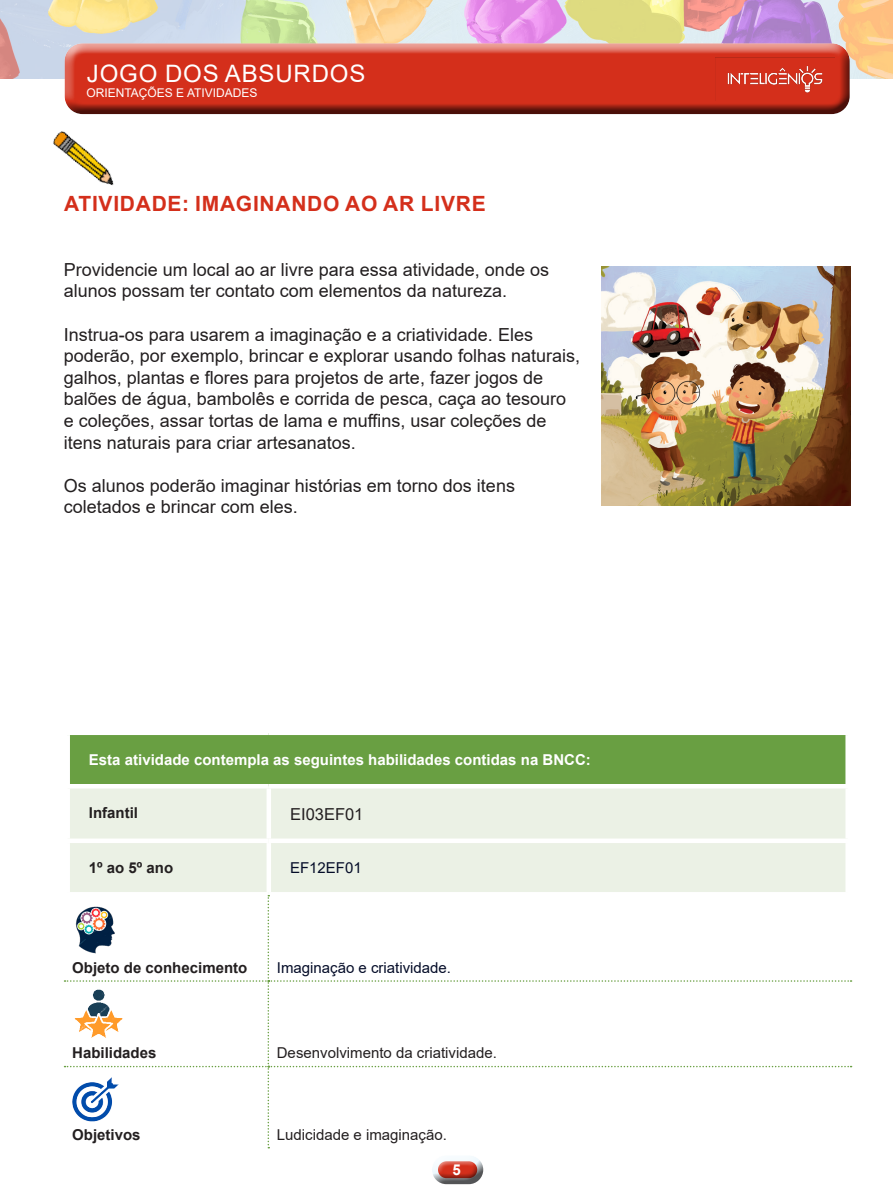
<style>
.page{position:relative;width:893px;height:1191px;background:#fff}
.page>*{position:absolute;margin:0;border:0;box-sizing:border-box;transform-origin:0 0}
.t1{font:24px "Arial";letter-spacing:.035em;color:#fff}
.t2{font:700 21px "Arial";letter-spacing:.035em;color:#d42f1b}
.t3{font:18px/21.6px "Arial";color:#231f20}
.t4{font:16.5px "Arial";color:#231f20}
.t5{font:700 15px "Arial";color:#fff}
.t6{font:700 15px "Arial";color:#231f20}
.t7{font:15px "Arial";color:#231f20}
.t8{font:15px "Arial";color:#040c28}
.t9{font:12px "Arial";color:#fff}
</style>
<div class="page">
<img style="left:0;top:0;width:893px;height:79px">
<div style="left:63px;top:37px;width:789px;height:66px;background:#fff;opacity:.75"></div>
<div style="left:63px;top:48px;width:789px;height:69px;background:#231f20;opacity:.75"></div>
<img style="left:715px;top:58px;width:119px;height:42px">
<div style="left:432px;top:1158px;width:54px;height:26px;background:#231f20;opacity:.75"></div>
<img style="left:53px;top:101px;width:89px;height:85px">
<div style="left:68px;top:733px;width:780px;height:53px;background:#699f42"></div>
<div style="left:70px;top:788px;width:775px;height:104px;background:#ebf1e5"></div>
<div style="left:65px;top:730px;width:204px;height:5px;background:#fff"></div>
<div style="left:65px;top:735px;width:5px;height:49px;background:#fff"></div>
<div style="left:269px;top:730px;width:581px;height:5px;background:#fff"></div>
<div style="left:845px;top:735px;width:5px;height:49px;background:#fff"></div>
<hr style="left:65px;top:784px;width:204px;height:4px;background:#fff">
<hr style="left:269px;top:784px;width:581px;height:4px;background:#fff">
<hr style="left:267px;top:788px;width:4px;height:50px;background:#fff">
<div style="left:65px;top:838px;width:204px;height:5px;background:#fff"></div>
<div style="left:269px;top:838px;width:581px;height:5px;background:#fff"></div>
<hr style="left:267px;top:843px;width:4px;height:49px;background:#fff">
<svg style="left:65px;top:895px;width:786px;height:253px"></svg>
<img style="left:72px;top:903px;width:43px;height:51px">
<img style="left:72px;top:989px;width:52px;height:51px">
<img style="left:72px;top:1077px;width:46px;height:45px">
<img style="left:602px;top:266px;width:248px;height:240px">
<h1 class="t1" style="left:87px;top:57px;width:280px">JOGO DOS ABSURDOS</h1>
<p class="t9" style="left:87px;top:84px;width:172px">ORIENTAÇÕES E ATIVIDADES</p>
<p class="t2" style="left:64px;top:189px;width:423px">ATIVIDADE: IMAGINANDO AO AR LIVRE</p>
<p class="t3" style="left:64px;top:258px;width:487px">Providencie um local ao ar livre para essa atividade, onde os alunos possam ter contato com elementos da natureza.</p>
<p class="t3" style="left:64px;top:323px;width:518px">Instrua-os para usarem a imaginação e a criatividade. Eles poderão, por exemplo, brincar e explorar usando folhas naturais, galhos, plantas e flores para projetos de arte, fazer jogos de balões de água, bambolês e corrida de pesca, caça ao tesouro e coleções, assar tortas de lama e muffins, usar coleções de itens naturais para criar artesanatos.</p>
<p class="t3" style="left:64px;top:474px;width:453px">Os alunos poderão imaginar histórias em torno dos itens coletados e brincar com eles.</p>
<p class="t5" style="left:89px;top:749px;width:503px">Esta atividade contempla as seguintes habilidades contidas na BNCC:</p>
<p class="t6" style="left:89px;top:802px;width:51px">Infantil</p>
<p class="t4" style="left:290px;top:802px;width:75px">EI03EF01</p>
<p class="t6" style="left:89px;top:857px;width:86px">1º ao 5º ano</p>
<p class="t8" style="left:290px;top:857px;width:73px">EF12EF01</p>
<p class="t6" style="left:72px;top:956px;width:177px">Objeto de conhecimento</p>
<p class="t8" style="left:277px;top:957px;width:176px">Imaginação e criatividade.</p>
<p class="t6" style="left:72px;top:1042px;width:86px">Habilidades</p>
<p class="t7" style="left:277px;top:1042px;width:222px">Desenvolvimento da criatividade.</p>
<p class="t6" style="left:72px;top:1124px;width:70px">Objetivos</p>
<p class="t7" style="left:277px;top:1124px;width:172px">Ludicidade e imaginação.</p>
<p class="t5" style="left:453px;top:1158px;width:10px">5</p>
</div>
